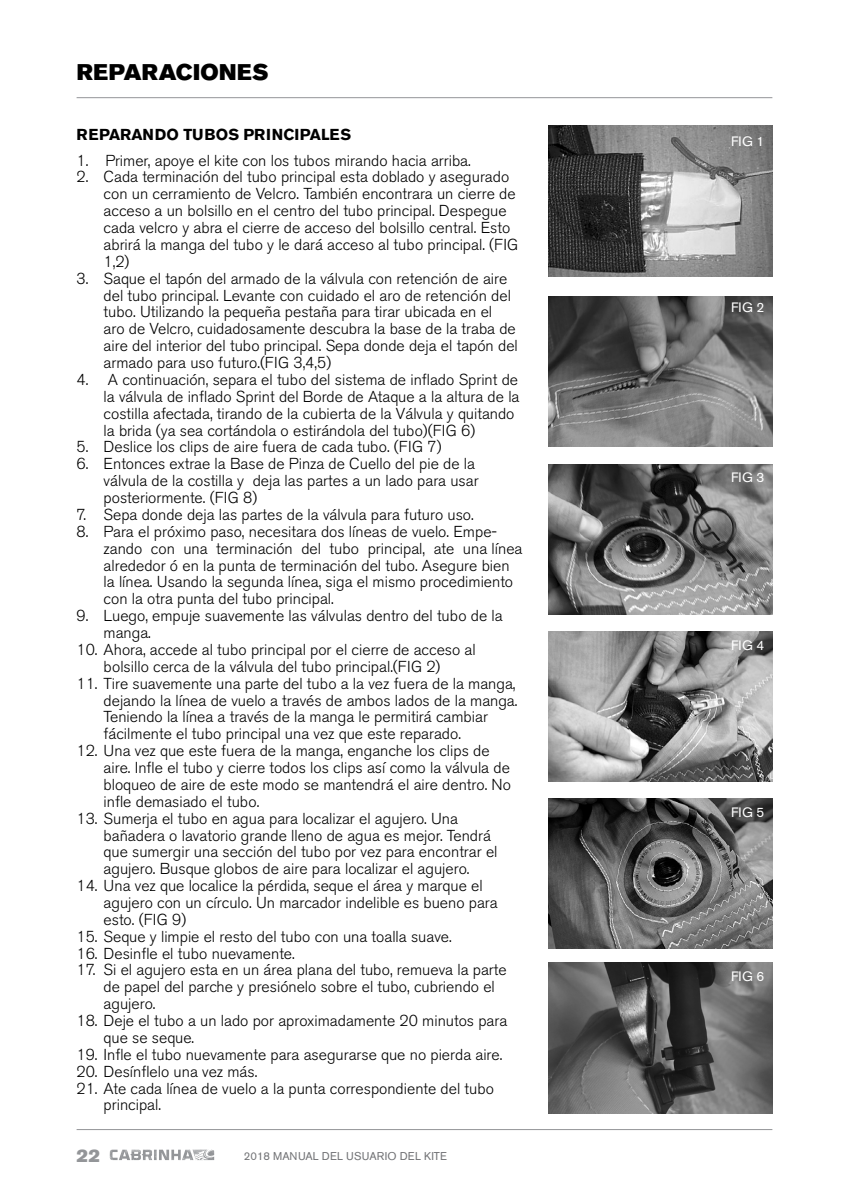
<style>
.page{position:relative;width:849px;height:1193px;background:#fff}
.page>*{position:absolute;margin:0;border:0;box-sizing:border-box;transform-origin:0 0}
.t1{font:22.5px "Akzidenz Grotesk BE Super";letter-spacing:.015em;color:#000}
.t2{font:18px "Akzidenz Grotesk BE Super";color:#939598}
.t3{font:300 15.75px/16.9px "Akzidenz Grotesk BE";color:#000}
.t4{font:700 15.75px "Akzidenz Grotesk BE";letter-spacing:.01em;color:#000}
.t5{font:13.5px "Akzidenz Grotesk BE";letter-spacing:.02em;color:#fff}
.t6{font:11.25px "Akzidenz Grotesk BE";color:#717275}
</style>
<div class="page">
<hr style="left:77px;top:97px;width:695px;height:1px;background:#939598">
<hr style="left:77px;top:1129px;width:695px;height:1px;background:#939598">
<svg style="left:110px;top:1149px;width:104px;height:11px"></svg>
<img style="left:548px;top:963px;width:224px;height:150px">
<img style="left:548px;top:125px;width:224px;height:152px">
<img style="left:548px;top:297px;width:224px;height:150px">
<img style="left:548px;top:464px;width:224px;height:150px">
<img style="left:548px;top:631px;width:224px;height:150px">
<img style="left:548px;top:798px;width:224px;height:150px">
<h1 class="t1" style="left:77px;top:59px;width:193px">REPARACIONES</h1>
<p class="t4" style="left:77px;top:125px;width:276px">REPARANDO TUBOS PRINCIPALES</p>
<p class="t3" style="left:77px;top:152px;width:395px">1. Primer, apoye el kite con los tubos mirando hacia arriba.</p>
<p class="t3" style="left:104px;top:169px;width:416px;text-indent:-27px">2. Cada terminación del tubo principal esta doblado y asegurado con un cerramiento de Velcro. También encontrara un cierre de acceso a un bolsillo en el centro del tubo principal. Despegue cada velcro y abra el cierre de acceso del bolsillo central. Esto abrirá la manga del tubo y le dará acceso al tubo principal. (FIG 1,2)</p>
<p class="t3" style="left:104px;top:270px;width:415px;text-indent:-27px">3. Saque el tapón del armado de la válvula con retención de aire del tubo principal. Levante con cuidado el aro de retención del tubo. Utilizando la pequeña pestaña para tirar ubicada en el<br>aro de Velcro, cuidadosamente descubra la base de la traba de aire del interior del tubo principal. Sepa donde deja el tapón del armado para uso futuro.(FIG 3,4,5)</p>
<p class="t3" style="left:104px;top:371px;width:417px;text-indent:-27px">4. A continuación, separa el tubo del sistema de inflado Sprint de la válvula de inflado Sprint del Borde de Ataque a la altura de la costilla afectada, tirando de la cubierta de la Válvula y quitando la brida (ya sea cortándola o estirándola del tubo)(FIG 6)</p>
<p class="t3" style="left:77px;top:439px;width:366px">5. Deslice los clips de aire fuera de cada tubo. (FIG 7)</p>
<p class="t3" style="left:104px;top:456px;width:376px;text-indent:-27px">6. Entonces extrae la Base de Pinza de Cuello del pie de la válvula de la costilla y deja las partes a un lado para usar posteriormente. (FIG 8)</p>
<p class="t3" style="left:77px;top:506px;width:398px">7. Sepa donde deja las partes de la válvula para futuro uso.</p>
<p class="t3" style="left:104px;top:523px;width:420px;text-indent:-27px">8. Para el próximo paso, necesitara dos líneas de vuelo. Empe&shy;zando con una terminación del tubo principal, ate una línea alrededor ó en la punta de terminación del tubo. Asegure bien la línea. Usando la segunda línea, siga el mismo procedimiento con la otra punta del tubo principal.</p>
<p class="t3" style="left:104px;top:607px;width:400px;text-indent:-27px">9. Luego, empuje suavemente las válvulas dentro del tubo de la manga.</p>
<p class="t3" style="left:77px;top:641px;width:400px;text-align:center">10. Ahora, accede al tubo principal por el cierre de acceso al bolsillo cerca de la válvula del tubo principal.(FIG 2)</p>
<p class="t3" style="left:104px;top:675px;width:415px;text-indent:-27px">11. Tire suavemente una parte del tubo a la vez fuera de la manga, dejando la línea de vuelo a través de ambos lados de la manga.<br>Teniendo la línea a través de la manga le permitirá cambiar fácilmente el tubo principal una vez que este reparado.</p>
<p class="t3" style="left:104px;top:742px;width:408px;text-indent:-27px">12. Una vez que este fuera de la manga, enganche los clips de aire. Infle el tubo y cierre todos los clips así como la válvula de bloqueo de aire de este modo se mantendrá el aire dentro. No infle demasiado el tubo.</p>
<p class="t3" style="left:104px;top:810px;width:395px;text-indent:-27px">13. Sumerja el tubo en agua para localizar el agujero. Una bañadera o lavatorio grande lleno de agua es mejor. Tendrá que sumergir una sección del tubo por vez para encontrar el agujero. Busque globos de aire para localizar el agujero.</p>
<p class="t3" style="left:104px;top:877px;width:395px;text-indent:-27px">14. Una vez que localice la pérdida, seque el área y marque el agujero con un círculo. Un marcador indelible es bueno para esto. (FIG 9)</p>
<p class="t3" style="left:77px;top:928px;width:376px">15. Seque y limpie el resto del tubo con una toalla suave.</p>
<p class="t3" style="left:77px;top:945px;width:220px">16. Desinfle el tubo nuevamente.</p>
<p class="t3" style="left:104px;top:962px;width:404px;text-indent:-27px">17. Si el agujero esta en un área plana del tubo, remueva la parte de papel del parche y presiónelo sobre el tubo, cubriendo el agujero.</p>
<p class="t3" style="left:104px;top:1012px;width:405px;text-indent:-27px">18. Deje el tubo a un lado por aproximadamente 20 minutos para que se seque.</p>
<p class="t3" style="left:77px;top:1046px;width:427px">19. Infle el tubo nuevamente para asegurarse que no pierda aire.</p>
<p class="t3" style="left:77px;top:1063px;width:182px">20. Desínflelo una vez más.</p>
<p class="t3" style="left:104px;top:1080px;width:392px;text-indent:-27px">21. Ate cada línea de vuelo a la punta correspondiente del tubo principal.</p>
<p class="t2" style="left:77px;top:1145px;width:25px">22</p>
<p class="t6" style="left:244px;top:1149px;width:204px">2018 MANUAL DEL USUARIO DEL KITE</p>
<p class="t5" style="left:730px;top:133px;width:35px">FIG 1</p>
<p class="t5" style="left:730px;top:299px;width:35px">FIG 2</p>
<p class="t5" style="left:730px;top:469px;width:35px">FIG 3</p>
<p class="t5" style="left:730px;top:637px;width:35px">FIG 4</p>
<p class="t5" style="left:730px;top:804px;width:35px">FIG 5</p>
<p class="t5" style="left:730px;top:968px;width:35px">FIG 6</p>
</div>
